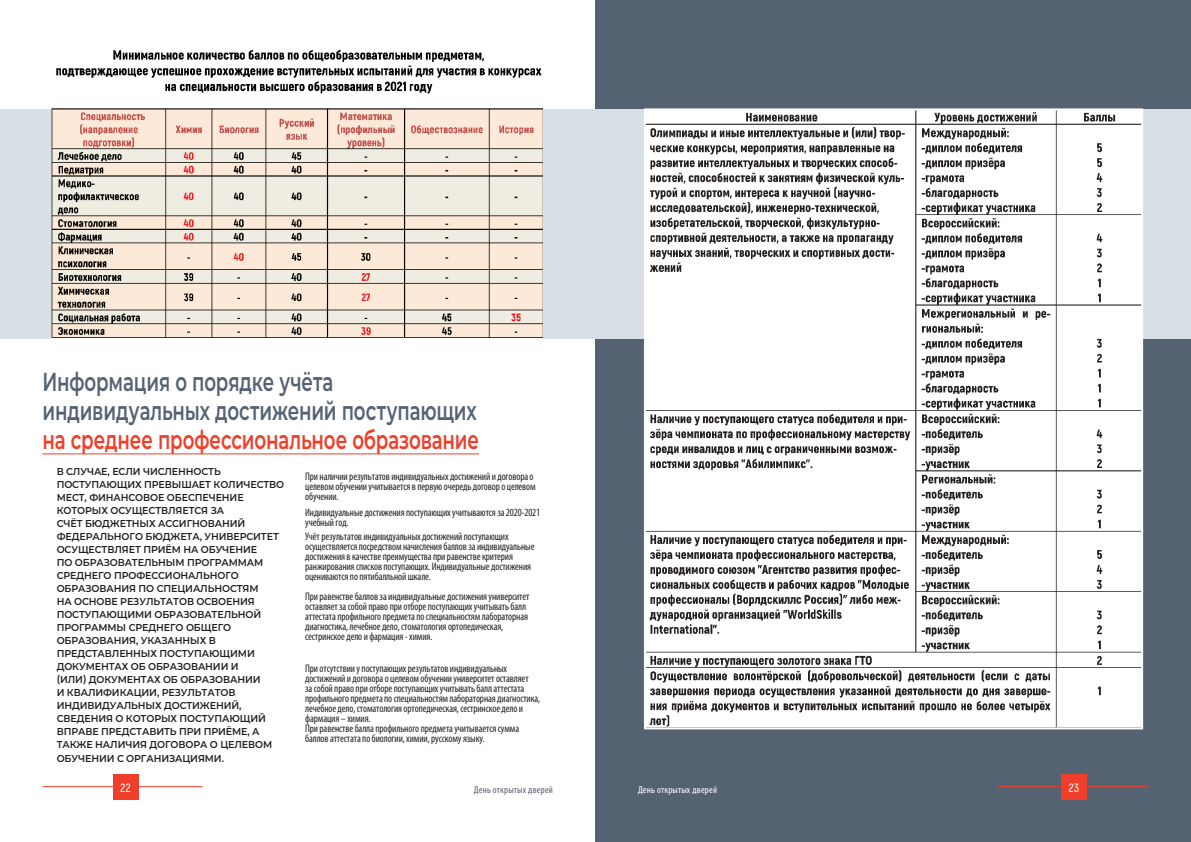
<style>
.page{position:relative;width:1191px;height:842px;background:#fff}
.page>*{position:absolute;margin:0;border:0;box-sizing:border-box;transform-origin:0 0}
.t1{font:600 26px/29px "Montserrat";letter-spacing:-.005em;color:#556272;scale:.7 1}
.t2{font:600 26px "Montserrat";letter-spacing:-.005em;color:#ef3e29;scale:.7 1}
.t3{font:600 12px "Akrobat";color:#fff}
.t4{font:condensed 11px/10px "Myriad Pro";letter-spacing:-.01em;color:#231f20;scale:.95 1}
.t5{font:600 10px/13px "Montserrat";letter-spacing:-.01em;color:#231f20;scale:.95 1}
.t6{font:condensed 10px "Myriad Pro";letter-spacing:.025em;color:#556272}
.t7{font:condensed 10px "Myriad Pro";letter-spacing:.025em;color:#fff}
</style>
<div class="page">
<div style="left:595px;top:0;width:596px;height:842px;background:#556272"></div>
<div style="left:0;top:109px;width:1191px;height:229px;background:#d8dfe6"></div>
<img style="left:51px;top:49px;width:491px;height:289px">
<hr style="left:43px;top:454px;width:436px;height:1px;background:#ef3e29">
<img style="left:647px;top:111px;width:493px;height:615px">
<div style="left:644px;top:108px;width:499px;height:621px;border:2px solid #fff"></div>
<hr style="left:997px;top:786px;width:151px;height:1px;background:#ef3e29">
<div style="left:1061px;top:774px;width:25px;height:25px;background:#ef3e29"></div>
<hr style="left:43px;top:786px;width:159px;height:1px;background:#ef3e29">
<div style="left:113px;top:774px;width:25px;height:25px;background:#ef3e29"></div>
<h1 class="t1" style="left:43px;top:366px;width:622px">Информация о порядке учёта индивидуальных достижений поступающих</h1>
<h1 class="t2" style="left:43px;top:421px;width:625px">на среднее профессиональное образование</h1>
<p class="t5" style="left:57px;top:464px;width:241px">В СЛУЧАЕ, ЕСЛИ ЧИСЛЕННОСТЬ<br>ПОСТУПАЮЩИХ ПРЕВЫШАЕТ КОЛИЧЕСТВО<br>МЕСТ, ФИНАНСОВОЕ ОБЕСПЕЧЕНИЕ<br>КОТОРЫХ ОСУЩЕСТВЛЯЕТСЯ ЗА<br>СЧЁТ БЮДЖЕТНЫХ АССИГНОВАНИЙ<br>ФЕДЕРАЛЬНОГО БЮДЖЕТА, УНИВЕРСИТЕТ<br>ОСУЩЕСТВЛЯЕТ ПРИЁМ НА ОБУЧЕНИЕ<br>ПО ОБРАЗОВАТЕЛЬНЫМ ПРОГРАММАМ<br>СРЕДНЕГО ПРОФЕССИОНАЛЬНОГО<br>ОБРАЗОВАНИЯ ПО СПЕЦИАЛЬНОСТЯМ<br>НА ОСНОВЕ РЕЗУЛЬТАТОВ ОСВОЕНИЯ<br>ПОСТУПАЮЩИМИ ОБРАЗОВАТЕЛЬНОЙ<br>ПРОГРАММЫ СРЕДНЕГО ОБЩЕГО<br>ОБРАЗОВАНИЯ, УКАЗАННЫХ В<br>ПРЕДСТАВЛЕННЫХ ПОСТУПАЮЩИМИ<br>ДОКУМЕНТАХ ОБ ОБРАЗОВАНИИ И<br>(ИЛИ) ДОКУМЕНТАХ ОБ ОБРАЗОВАНИИ<br>И КВАЛИФИКАЦИИ, РЕЗУЛЬТАТОВ<br>ИНДИВИДУАЛЬНЫХ ДОСТИЖЕНИЙ,<br>СВЕДЕНИЯ О КОТОРЫХ ПОСТУПАЮЩИЙ<br>ВПРАВЕ ПРЕДСТАВИТЬ ПРИ ПРИЁМЕ, А<br>ТАКЖЕ НАЛИЧИЯ ДОГОВОРА О ЦЕЛЕВОМ</p>
<p class="t5" style="left:57px;top:751px;width:178px">ОБУЧЕНИИ С ОРГАНИЗАЦИЯМИ.</p>
<p class="t4" style="left:305px;top:471px;width:244px">При наличии результатов индивидуальных достижений и договора о целевом обучении учитывается в первую очередь договор о целевом обучении.</p>
<p class="t4" style="left:305px;top:507px;width:249px">Индивидуальные достижения поступающих учитываются за 2020-2021 учебный год.</p>
<p class="t4" style="left:305px;top:531px;width:243px">Учёт результатов индивидуальных достижений поступающих осуществляется посредством начисления баллов за индивидуальные достижения в качестве преимущества при равенстве критерия ранжирования списков поступающих. Индивидуальные достижения оцениваются по пятибалльной шкале.</p>
<p class="t4" style="left:305px;top:591px;width:238px">При равенстве баллов за индивидуальные достижения университет оставляет за собой право при отборе поступающих учитывать балл аттестата профильного предмета по специальностям лабораторная диагностика, лечебное дело, стоматология ортопедическая, сестринское дело и фармация - химия.</p>
<p class="t4" style="left:305px;top:663px;width:249px">При отсутствии у поступающих результатов индивидуальных достижений и договора о целевом обучении университет оставляет<br>за собой право при отборе поступающих учитывать балл аттестата профильного предмета по специальностям лабораторная диагностика, лечебное дело, стоматология ортопедическая, сестринское дело и фармация – химия.<br>При равенстве балла профильного предмета учитывается сумма баллов аттестата по биологии, химии, русскому языку.</p>
<p class="t3" style="left:120px;top:780px;width:12px">22</p>
<p class="t6" style="left:474px;top:783px;width:81px">День открытых дверей</p>
<p class="t7" style="left:638px;top:784px;width:81px">День открытых дверей</p>
<p class="t3" style="left:1068px;top:780px;width:12px">23</p>
</div>
